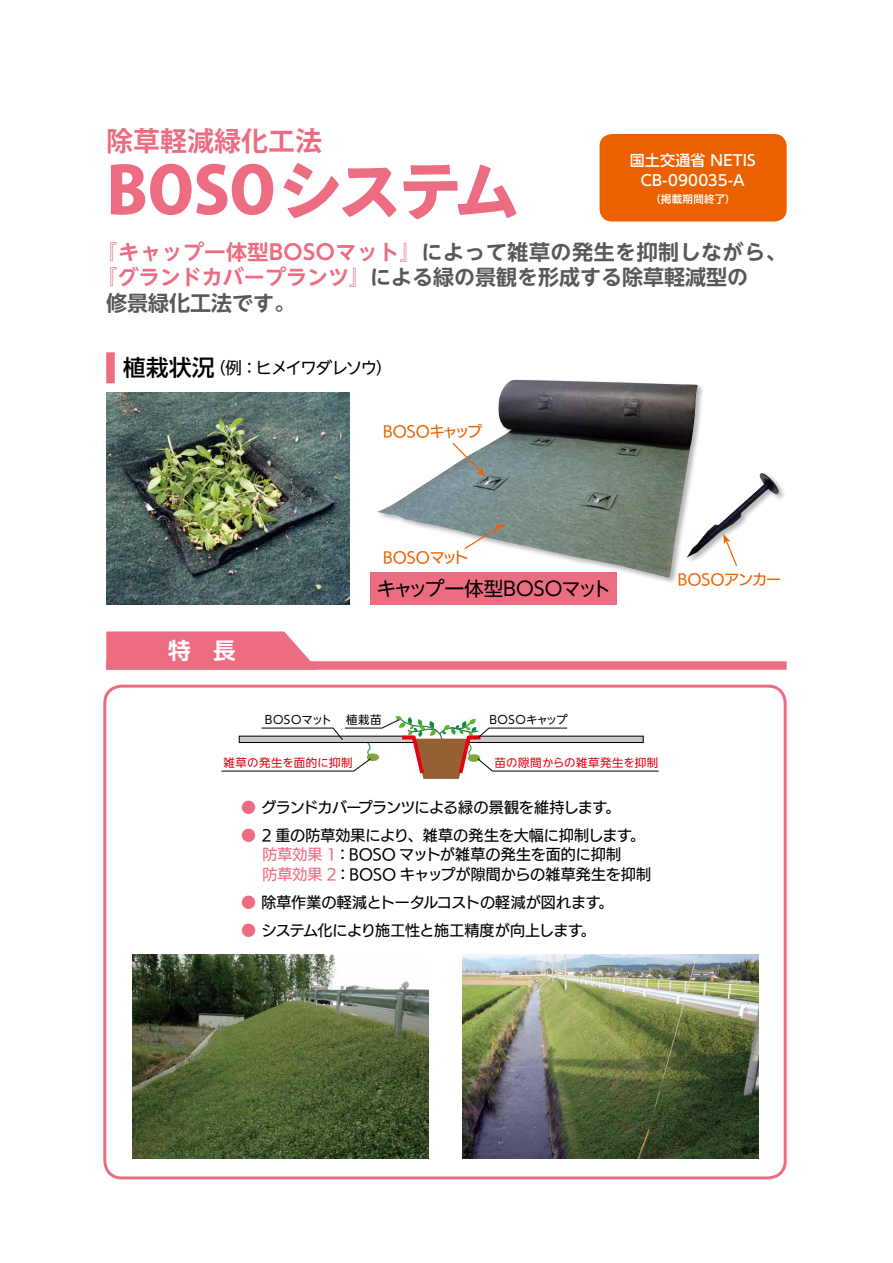
<style>
.page{position:relative;width:893px;height:1263px;background:#fff}
.page>*{position:absolute;margin:0;border:0;box-sizing:border-box;transform-origin:0 0}
.t1{font:800 64.5px "Ryo Gothic Plus N";color:#ec6d81}
.t2{font:700 27px "Ryo Gothic Plus N";color:#ec6d81}
.t3{font:700 22.5px "UD Shin Go NT Pro De";color:#fff}
.t4{font:700 21px "UD Shin Go NT Pro De";color:#595757}
.t5{font:700 21px "UD Shin Go NT Pro De";letter-spacing:.025em;color:#595757}
.t6{font:19.5px "UD Shin Go NT Pro";color:#000}
.t7{font:16.5px "UD Shin Go NT Pro";letter-spacing:-.08em;color:#000}
.t8{font:15px/19.5px "UD Kakugo Large Pr 6 N M";letter-spacing:-.01em;color:#000}
.t9{font:15px "UD Kakugo Large Pr 6 N M";letter-spacing:-.035em;color:#000}
.t10{font:15px "UD Kakugo Large Pr 6 N M";letter-spacing:-.01em;color:#eb6100}
.t11{font:500 15px/19.5px "UD Shin Go NT Pro";letter-spacing:.005em;color:#fff;text-align:center}
.t12{font:11.4px "UD Shin Go NT Pro";letter-spacing:.035em;color:#e60012}
.t13{font:11.4px "UD Shin Go NT Pro";letter-spacing:.05em;color:#000}
.t14{font:11.4px "UD Shin Go NT Pro";letter-spacing:.015em;color:#000}
.t15{font:500 10.5px "UD Shin Go NT Pro";letter-spacing:.03em;color:#fff}
.s1{color:#ec6d81}
.s2{font-weight:500;font-size:22.5px}
</style>
<div class="page">
<div style="left:103px;top:685px;width:684px;height:494px;border:3px solid #ec6d81;border-radius:17px"></div>
<div style="left:106px;top:352px;width:9px;height:31px;background:#ec6d81"></div>
<img style="left:106px;top:393px;width:244px;height:212px">
<img style="left:133px;top:954px;width:296px;height:204px">
<img style="left:462px;top:954px;width:296px;height:204px">
<div style="left:376px;top:378px;width:329px;height:207px;background:#000;opacity:.3"></div>
<img style="left:377px;top:380px;width:321px;height:198px">
<div style="left:685px;top:472px;width:102px;height:93px;background:#000;opacity:.3"></div>
<img style="left:686px;top:473px;width:94px;height:85px">
<svg style="left:451px;top:441px;width:35px;height:36px"></svg>
<svg style="left:463px;top:523px;width:42px;height:27px"></svg>
<svg style="left:723px;top:534px;width:15px;height:32px"></svg>
<div style="left:600px;top:134px;width:187px;height:88px;background:#eb6100;border-radius:12px"></div>
<div style="left:106px;top:661px;width:681px;height:9px;background:#ec6d81"></div>
<svg style="left:106px;top:631px;width:212px;height:39px"></svg>
<svg style="left:221px;top:716px;width:438px;height:63px"></svg>
<div style="left:370px;top:573px;width:247px;height:32px;background:#ec6d81"></div>
<h2 class="t2" style="left:106px;top:124px;width:217px">除草軽減緑化工法</h2>
<h1 class="t1" style="left:106px;top:149px;width:415px">BOSOシステム</h1>
<p class="t11" style="left:630px;top:150px;width:127px">国土交通省 NETIS<br>CB-090035-A</p>
<p class="t15" style="left:650px;top:190px;width:87px">（掲載期間終了）</p>
<h3 class="t5" style="left:96px;top:235px;width:692px"><span class="s1">『キャップ一体型BOSOマット』</span>によって雑草の発生を抑制しながら、</h3>
<h3 class="t4" style="left:96px;top:260px;width:653px"><span class="s1">『グランドカバープランツ』</span>による緑の景観を形成する除草軽減型の</h3>
<h3 class="t4" style="left:106px;top:286px;width:191px">修景緑化工法です。</h3>
<p class="t7" style="left:123px;top:354px;width:271px"><span class="s2">植栽状況</span>（例：ヒメイワダレソウ）</p>
<p class="t10" style="left:383px;top:422px;width:101px">BOSOキャップ</p>
<p class="t10" style="left:383px;top:549px;width:87px">BOSOマット</p>
<h3 class="t3" style="left:168px;top:632px;width:69px">特　長</h3>
<h3 class="t6" style="left:377px;top:573px;width:236px">キャップ一体型BOSOマット</h3>
<p class="t13" style="left:265px;top:711px;width:118px">BOSOマット 植栽苗</p>
<p class="t14" style="left:489px;top:711px;width:80px">BOSOキャップ</p>
<p class="t12" style="left:223px;top:754px;width:131px">雑草の発生を面的に抑制</p>
<p class="t12" style="left:494px;top:754px;width:165px">苗の隙間からの雑草発生を抑制</p>
<p class="t9" style="left:241px;top:799px;width:381px"><span class="s1">●</span> グランドカバープランツによる緑の景観を維持します。</p>
<p class="t8" style="left:263px;top:826px;width:390px;text-indent:-21px"><span class="s1">●</span> 2 重の防草効果により、雑草の発生を大幅に抑制します。<span class="s1">防草効果 1</span>：BOSO マットが雑草の発生を面的に抑制<br><span class="s1">防草効果 2</span>：BOSO キャップが隙間からの雑草発生を抑制</p>
<p class="t8" style="left:241px;top:893px;width:374px"><span class="s1">●</span> 除草作業の軽減とトータルコストの軽減が図れます。</p>
<p class="t8" style="left:241px;top:921px;width:356px"><span class="s1">●</span> システム化により施工性と施工精度が向上します。</p>
<p class="t10" style="left:677px;top:571px;width:105px">BOSOアンカー</p>
</div>
